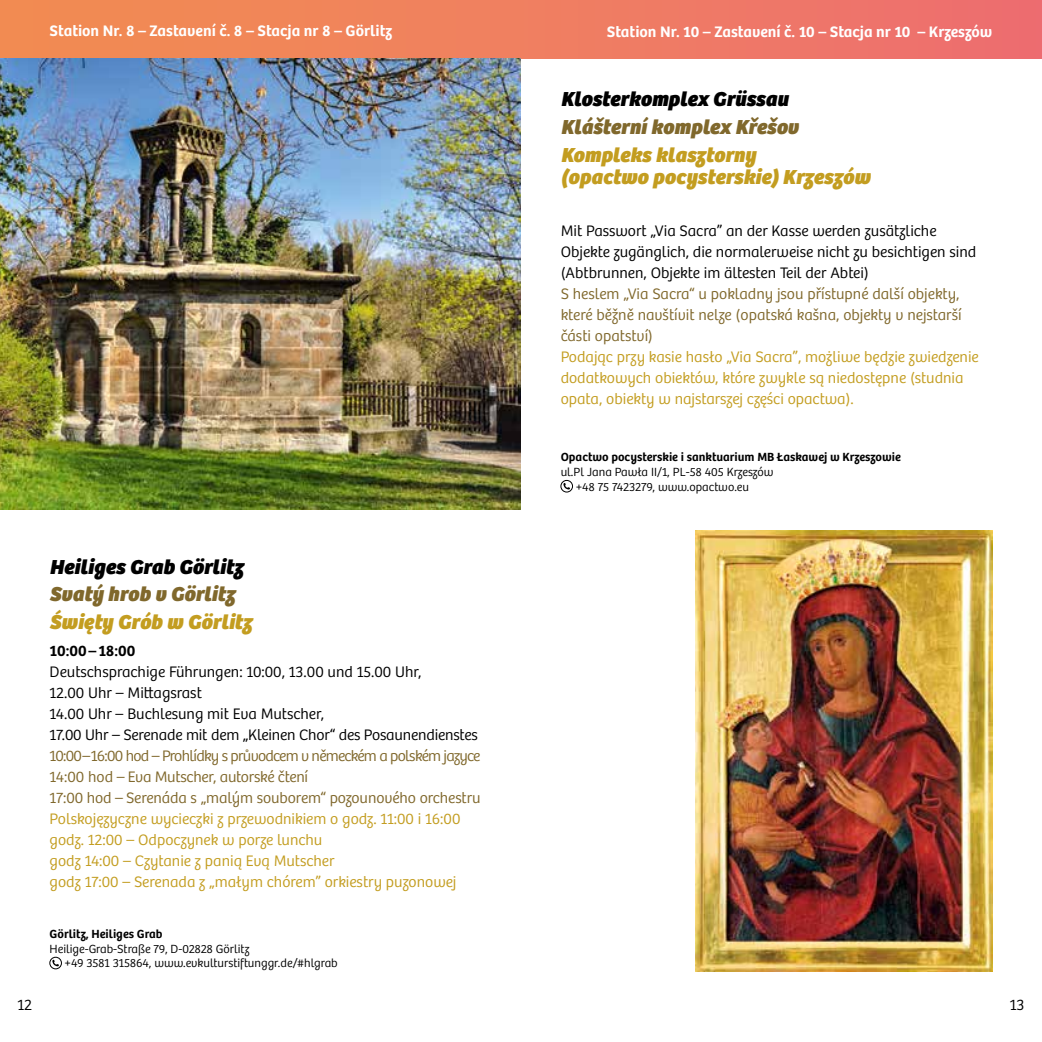
<style>
.page{position:relative;width:1042px;height:1042px;background:#fff}
.page>*{position:absolute;margin:0;border:0;box-sizing:border-box;transform-origin:0 0}
.t1{font:italic 800 21px/22.8px "Bree";color:#c39d20}
.t2{font:italic 800 21px "Bree";color:#000}
.t3{font:italic 800 21px "Bree";color:#80682c}
.t4{font:300 15.75px/21px "Bree";color:#c39d20}
.t5{font:300 15.75px/21px "Bree";color:#000}
.t6{font:300 15.75px/21px "Bree";letter-spacing:-.005em;color:#80682c}
.t7{font:600 15.75px "Bree";color:#fff}
.t8{font:600 15.75px "Bree";color:#000}
.t9{font:300 12.25px/14.7px "Bree";color:#000}
.t10{font:600 12.25px "Bree";color:#000}
</style>
<div class="page">
<div style="left:0;top:0;width:1042px;height:59px;background:linear-gradient(to right,#f28e50,#ed6e70)"></div>
<svg style="left:52px;top:959px;width:7px;height:7px"></svg>
<div style="left:50px;top:957px;width:12px;height:12px;border:1px solid #000;border-radius:50%"></div>
<img style="left:0;top:59px;width:521px;height:450px">
<svg style="left:563px;top:483px;width:7px;height:6px"></svg>
<div style="left:561px;top:480px;width:12px;height:12px;border:1px solid #000;border-radius:50%"></div>
<img style="left:696px;top:530px;width:296px;height:441px">
<p class="t7" style="left:50px;top:21px;width:344px">Station Nr. 8 – Zastavení č. 8 – Stacja nr 8 – Görlitz</p>
<h1 class="t2" style="left:50px;top:554px;width:195px">Heiliges Grab Görlitz</h1>
<h1 class="t3" style="left:50px;top:582px;width:187px">Svatý hrob v Görlitz</h1>
<h1 class="t1" style="left:50px;top:611px;width:204px">Święty Grób w Görlitz</h1>
<p class="t8" style="left:50px;top:642px;width:87px">10:00–18:00</p>
<p class="t5" style="left:50px;top:662px;width:430px">Deutschsprachige Führungen: 10:00, 13.00 und 15.00 Uhr,<br>12.00 Uhr – Mittagsrast<br>14.00 Uhr – Buchlesung mit Eva Mutscher,<br>17.00 Uhr – Serenade mit dem „Kleinen Chor“ des Posaunendienstes</p>
<p class="t6" style="left:50px;top:746px;width:432px">10:00–16:00 hod – Prohlídky s průvodcem v německém a polském jazyce<br>14:00 hod – Eva Mutscher, autorské čtení<br>17:00 hod – Serenáda s „malým souborem“ pozounového orchestru</p>
<p class="t4" style="left:50px;top:809px;width:412px">Polskojęzyczne wycieczki z przewodnikiem o godz. 11:00 i 16:00 godz. 12:00 – Odpoczynek w porze lunchu<br>godz 14:00 – Czytanie z panią Evą Mutscher<br>godz 17:00 – Serenada z „małym chórem” orkiestry puzonowej</p>
<p class="t10" style="left:50px;top:926px;width:114px">Görlitz, Heiliges Grab</p>
<p class="t9" style="left:65px;top:941px;width:275px;text-indent:-15px">Heilige-Grab-Straße 79, D-02828 Görlitz<br>+49 3581 315864, www.evkulturstiftunggr.de/#hlgrab</p>
<p class="t7" style="left:607px;top:23px;width:387px">Station Nr. 10 – Zastavení č. 10 – Stacja nr 10 – Krzeszów</p>
<h1 class="t2" style="left:561px;top:86px;width:229px">Klosterkomplex Grüssau</h1>
<h1 class="t3" style="left:561px;top:114px;width:239px">Klášterní komplex Křešov</h1>
<h1 class="t1" style="left:561px;top:143px;width:311px">Kompleks klasztorny<br>(opactwo pocysterskie) Krzeszów</h1>
<p class="t5" style="left:561px;top:221px;width:417px">Mit Passwort „Via Sacra” an der Kasse werden zusätzliche<br>Objekte zugänglich, die normalerweise nicht zu besichtigen sind (Abtbrunnen, Objekte im ältesten Teil der Abtei)</p>
<p class="t6" style="left:561px;top:284px;width:402px">S heslem „Via Sacra“ u pokladny jsou přístupné další objekty, které běžně navštívit nelze (opatská kašna, objekty v nejstarší části opatství)</p>
<p class="t4" style="left:561px;top:347px;width:419px">Podając przy kasie hasło „Via Sacra”, możliwe będzie zwiedzenie dodatkowych obiektów, które zwykle są niedostępne (studnia opata, obiekty w najstarszej części opactwa).</p>
<p class="t10" style="left:561px;top:450px;width:342px">Opactwo pocysterskie i sanktuarium MB Łaskawej w Krzeszowie</p>
<p class="t9" style="left:576px;top:465px;width:199px;text-indent:-15px">ul.Pl Jana Pawła II/1, PL-58 405 Krzeszów +48 75 7423279, www.opactwo.eu</p>
<p class="t5" style="left:17px;top:995px;width:16px">12</p>
<p class="t5" style="left:1010px;top:995px;width:16px">13</p>
</div>
